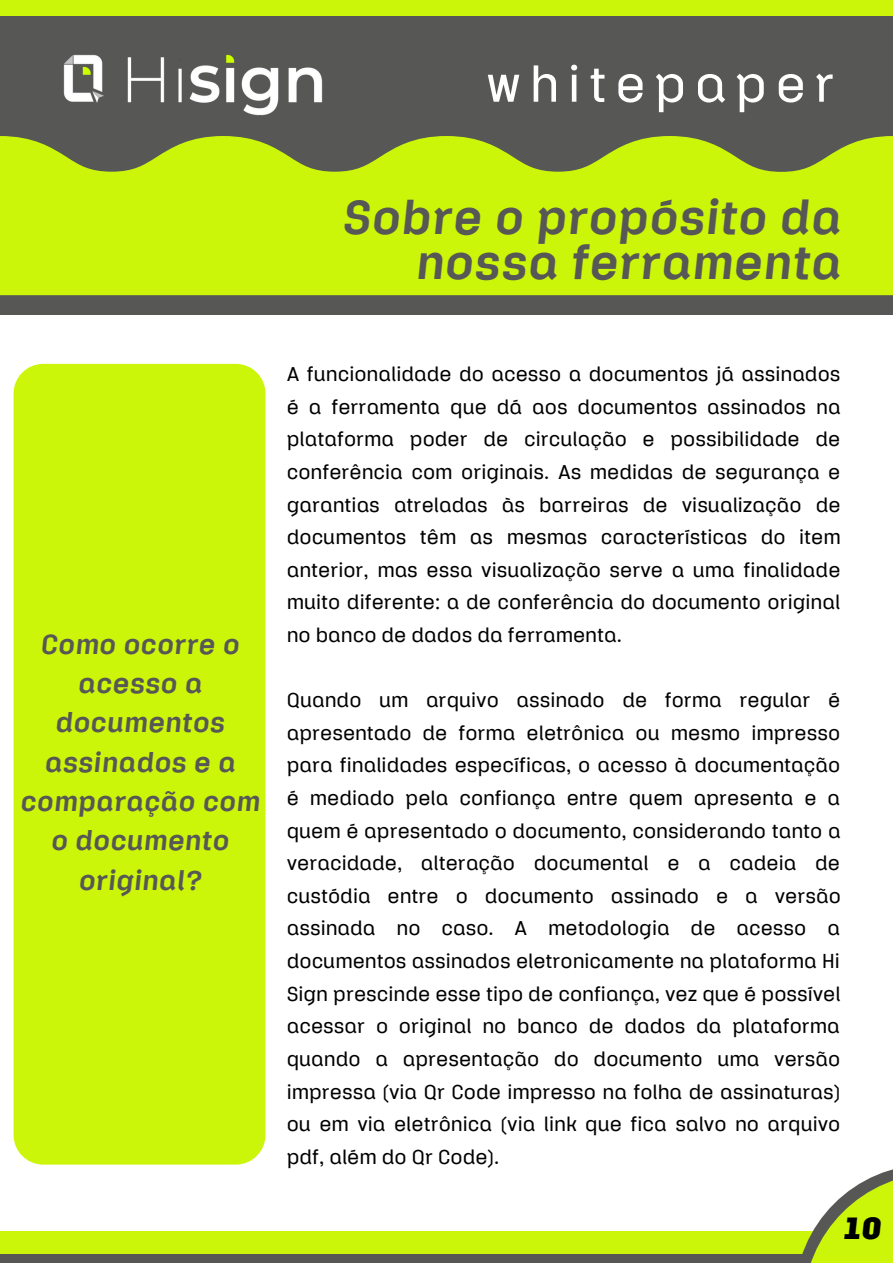
<style>
.page{position:relative;width:893px;height:1264px;background:#fff}
.page>*{position:absolute;margin:0;border:0;box-sizing:border-box;transform-origin:0 0}
.t1{font:500 52.35px "Klamp 105";letter-spacing:.165em;color:#fff}
.t2{font:italic 700 49.8px/45px "Klamp 105";color:#575756;text-align:right}
.t3{font:italic 900 32.25px "Klamp 105";color:#000}
.t4{font:italic 700 28.8px/39.3px "Klamp 105";color:#575756;text-align:center}
.t5{font:500 21px/32.5px "Klamp 105";color:#000;text-align:justify}
</style>
<div class="page">
<div style="left:0;top:0;width:892px;height:1262px;background:#575756"></div>
<div style="left:0;top:316px;width:892px;height:915px;background:#fff"></div>
<img style="left:63px;top:54px;width:260px;height:62px">
<div style="left:0;top:1231px;width:892px;height:23px;background:#cbf609"></div>
<div style="left:0;top:0;width:892px;height:15px;background:#cbf609"></div>
<div style="left:14px;top:364px;width:251px;height:800px;background:#cbf609;border-radius:30px"></div>
<svg style="left:0;top:136px;width:892px;height:159px;fill:#cbf609"></svg>
<svg style="left:802px;top:1169px;width:90px;height:93px"></svg>
<h1 class="t1" style="left:486px;top:62px;width:350px">whitepaper</h1>
<h2 class="t2" style="left:341px;top:198px;width:500px">Sobre o propósito da nossa ferramenta</h2>
<h3 class="t4" style="left:20px;top:626px;width:241px">Como ocorre o acesso a documentos assinados e a comparação com o documento original?</h3>
<p class="t5" style="left:287px;top:359px;width:555px">A funcionalidade do acesso a documentos já assinados é a ferramenta que dá aos documentos assinados na plataforma poder de circulação e possibilidade de conferência com originais. As medidas de segurança e garantias atreladas às barreiras de visualização de documentos têm as mesmas características do item anterior, mas essa visualização serve a uma finalidade muito diferente: a de conferência do documento original no banco de dados da ferramenta.</p>
<p class="t5" style="left:287px;top:685px;width:555px">Quando um arquivo assinado de forma regular é apresentado de forma eletrônica ou mesmo impresso para finalidades específicas, o acesso à documentação é mediado pela confiança entre quem apresenta e a quem é apresentado o documento, considerando tanto a veracidade, alteração documental e a cadeia de custódia entre o documento assinado e a versão assinada no caso. A metodologia de acesso a documentos assinados eletronicamente na plataforma Hi Sign prescinde esse tipo de confiança, vez que é possível acessar o original no banco de dados da plataforma quando a apresentação do documento uma versão impressa (via Qr Code impresso na folha de assinaturas) ou em via eletrônica (via link que fica salvo no arquivo pdf, além do Qr Code).</p>
<h3 class="t3" style="left:843px;top:1214px;width:40px">10</h3>
</div>
